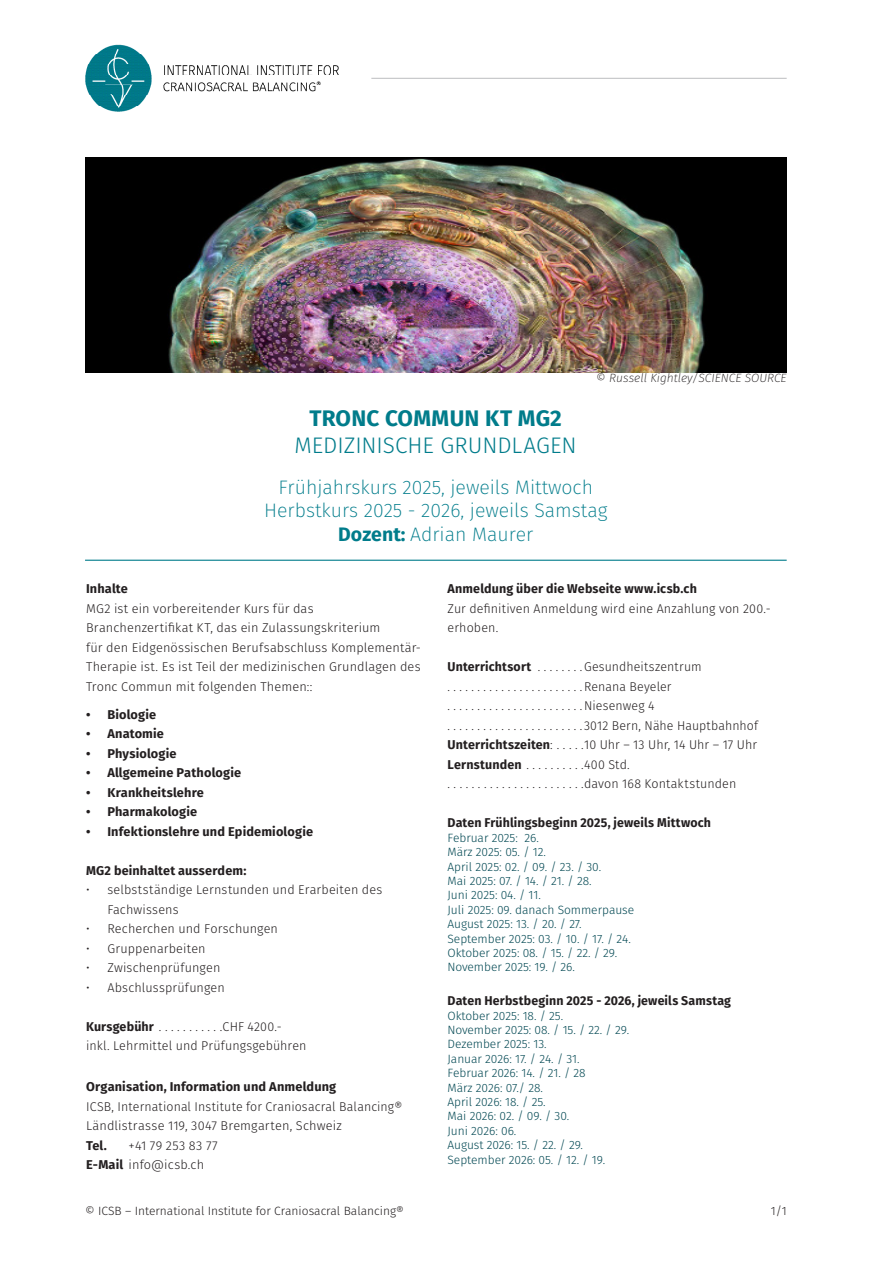
<style>
.page{position:relative;width:893px;height:1263px;background:#fff}
.page>*{position:absolute;margin:0;border:0;box-sizing:border-box;transform-origin:0 0}
.t1{font:300 22.5px "Fira Sans";letter-spacing:-.005em;color:#007c8b}
.t2{font:700 22.5px "Fira Sans";letter-spacing:.01em;color:#007c8b}
.t3{font:200 19.5px/23.4px "Fira Sans";color:#007c8b;text-align:center}
._1_1_1__Untertitel{font:300 12.75px/19.5px "Fira Sans";letter-spacing:.01em;color:#231f20}
.Grundtext{font:300 12.75px/19.5px "Fira Sans";letter-spacing:.01em;color:#231f20}
.Grundtext-2{font:700 12.75px "Fira Sans";letter-spacing:.01em;color:#231f20}
.Aufzählung_Punkte{font:700 12.75px "Fira Sans";letter-spacing:.01em;color:#231f20}
.Grundtext-3{font:300 12px "Fira Sans";letter-spacing:-.005em;color:#004752}
.t4{font:300 12px "Fira Sans";color:#231f20}
._1_1_1__Untertitel_nummeriert{font:italic 200 12px "Fira Sans";color:#231f20}
.s1{font-weight:700}
.s2{font-weight:300}
</style>
<div class="page">
<img style="left:85px;top:44px;width:254px;height:68px">
<hr style="left:371px;top:78px;width:416px;height:1px;background:#bcbdc0">
<hr style="left:85px;top:560px;width:702px;height:1px;background:#007c8b">
<img style="left:85px;top:157px;width:702px;height:215px">
<p class="_1_1_1__Untertitel_nummeriert" style="left:596px;top:370px;width:192px">© Russell Kightley/SCIENCE SOURCE</p>
<p class="t2" style="left:309px;top:399px;width:254px">TRONC COMMUN KT MG2</p>
<p class="t1" style="left:294px;top:429px;width:284px">MEDIZINISCHE GRUNDLAGEN</p>
<p class="t3" style="left:264px;top:475px;width:345px">Frühjahrskurs 2025, jeweils Mittwoch<br>Herbstkurs 2025 - 2026, jeweils Samstag<br><span class="s1">Dozent:</span> Adrian Maurer</p>
<p class="_1_1_1__Untertitel" style="left:86px;top:579px;width:336px"><span class="s1">Inhalte<br></span>MG2 ist ein vorbereitender Kurs für das Branchenzertifikat KT, das ein Zulassungskriterium<br>für den Eidgenössischen Berufsabschluss Komplementär-Therapie ist. Es ist Teil der medizinischen Grundlagen des Tronc Commun mit folgenden Themen::</p>
<p class="Grundtext-2" style="left:86px;top:704px;width:72px">• Biologie</p>
<p class="Grundtext-2" style="left:86px;top:723px;width:79px">• Anatomie</p>
<p class="Grundtext-2" style="left:86px;top:743px;width:92px">• Physiologie</p>
<p class="Grundtext-2" style="left:86px;top:762px;width:157px">• Allgemeine Pathologie</p>
<p class="Grundtext-2" style="left:86px;top:782px;width:119px">• Krankheitslehre</p>
<p class="Grundtext-2" style="left:86px;top:801px;width:113px">• Pharmakologie</p>
<p class="Grundtext-2" style="left:86px;top:821px;width:228px">• Infektionslehre und Epidemiologie</p>
<p class="Aufzählung_Punkte" style="left:86px;top:860px;width:162px">MG2 beinhaltet ausserdem:</p>
<p class="_1_1_1__Untertitel" style="left:107px;top:880px;width:276px;text-indent:-21px">• selbstständige Lernstunden und Erarbeiten des<br>Fachwissens</p>
<p class="_1_1_1__Untertitel" style="left:86px;top:919px;width:193px">• Recherchen und Forschungen</p>
<p class="_1_1_1__Untertitel" style="left:86px;top:938px;width:121px">• Gruppenarbeiten</p>
<p class="_1_1_1__Untertitel" style="left:86px;top:958px;width:136px">• Zwischenprüfungen</p>
<p class="_1_1_1__Untertitel" style="left:86px;top:977px;width:140px">• Abschlussprüfungen</p>
<p class="Grundtext" style="left:86px;top:1016px;width:74px"><span class="s1">Kursgebühr</span>...........</p>
<p class="Grundtext" style="left:86px;top:1016px;width:222px;text-indent:136px">CHF 4200.- inkl. Lehrmittel und Prüfungsgebühren</p>
<p class="_1_1_1__Untertitel" style="left:86px;top:1077px;width:318px"><span class="s1">Organisation, Information und Anmeldung<br></span>ICSB, International Institute for Craniosacral Balancing® Ländlistrasse 119, 3047 Bremgarten, Schweiz<br><span class="s1">Tel.</span></p>
<p class="_1_1_1__Untertitel" style="left:86px;top:1135px;width:133px;text-indent:43px">+41 79 253 83 77<br><span class="s1">E-Mail</span> info@icsb.ch</p>
<p class="Grundtext-2" style="left:448px;top:578px;width:251px">Anmeldung über die Webseite www.icsb.ch</p>
<p class="Grundtext" style="left:448px;top:598px;width:325px">Zur definitiven Anmeldung wird eine Anzahlung von 200.- erhoben.</p>
<p class="Grundtext-2" style="left:448px;top:656px;width:91px">Unterrichtsort <span class="s2">........</span></p>
<p class="Grundtext" style="left:584px;top:657px;width:119px">Gesundheitszentrum</p>
<p class="Grundtext" style="left:448px;top:676px;width:226px">. . . . . . . . . . . . . . . . . . . . . . .Renana Beyeler</p>
<p class="Grundtext" style="left:448px;top:696px;width:209px">. . . . . . . . . . . . . . . . . . . . . . .Niesenweg 4</p>
<p class="Grundtext" style="left:448px;top:715px;width:312px">. . . . . . . . . . . . . . . . . . . . . . . 3012 Bern, Nähe Hauptbahnhof</p>
<p class="Grundtext-2" style="left:448px;top:734px;width:110px">Unterrichtszeiten<span class="s2">:.....</span></p>
<p class="Grundtext" style="left:584px;top:735px;width:174px">10 Uhr – 13 Uhr, 14 Uhr – 17 Uhr</p>
<p class="Grundtext-2" style="left:448px;top:754px;width:80px">Lernstunden<span class="s2">..........</span></p>
<p class="Grundtext" style="left:584px;top:754px;width:47px">400 Std.</p>
<p class="Grundtext" style="left:448px;top:774px;width:290px">. . . . . . . . . . . . . . . . . . . . . . .davon 168 Kontaktstunden</p>
<p class="Grundtext-2" style="left:448px;top:812px;width:265px">Daten Frühlingsbeginn 2025, jeweils Mittwoch</p>
<p class="Grundtext-3" style="left:448px;top:829px;width:93px">Februar 2025: 26.</p>
<p class="Grundtext-3" style="left:448px;top:843px;width:100px">März 2025: 05. / 12.</p>
<p class="Grundtext-3" style="left:448px;top:858px;width:155px">April 2025: 02. / 09. / 23. / 30.</p>
<p class="Grundtext-3" style="left:448px;top:872px;width:146px">Mai 2025: 07. / 14. / 21. / 28.</p>
<p class="Grundtext-3" style="left:448px;top:887px;width:95px">Juni 2025: 04. / 11.</p>
<p class="Grundtext-3" style="left:448px;top:901px;width:188px">Juli 2025: 09. danach Sommerpause</p>
<p class="Grundtext-3" style="left:448px;top:915px;width:136px">August 2025: 13. / 20. / 27.</p>
<p class="Grundtext-3" style="left:448px;top:930px;width:185px">September 2025: 03. / 10. / 17. / 24.</p>
<p class="Grundtext-3" style="left:448px;top:944px;width:171px">Oktober 2025: 08. / 15. / 22. / 29.</p>
<p class="Grundtext-3" style="left:448px;top:959px;width:129px">November 2025: 19. / 26.</p>
<p class="Grundtext-2" style="left:448px;top:990px;width:285px">Daten Herbstbeginn 2025 - 2026, jeweils Samstag</p>
<p class="Grundtext-3" style="left:448px;top:1007px;width:117px">Oktober 2025: 18. / 25.</p>
<p class="Grundtext-3" style="left:448px;top:1021px;width:183px">November 2025: 08. / 15. / 22. / 29.</p>
<p class="Grundtext-3" style="left:448px;top:1036px;width:101px">Dezember 2025: 13.</p>
<p class="Grundtext-3" style="left:448px;top:1050px;width:134px">Januar 2026: 17. / 24. / 31.</p>
<p class="Grundtext-3" style="left:448px;top:1064px;width:140px">Februar 2026: 14. / 21. / 28</p>
<p class="Grundtext-3" style="left:448px;top:1079px;width:97px">März 2026: 07./ 28.</p>
<p class="Grundtext-3" style="left:448px;top:1093px;width:100px">April 2026: 18. / 25.</p>
<p class="Grundtext-3" style="left:448px;top:1108px;width:123px">Mai 2026: 02. / 09. / 30.</p>
<p class="Grundtext-3" style="left:448px;top:1122px;width:70px">Juni 2026: 06.</p>
<p class="Grundtext-3" style="left:448px;top:1136px;width:137px">August 2026: 15. / 22. / 29.</p>
<p class="Grundtext-3" style="left:448px;top:1151px;width:159px">September 2026: 05. / 12. / 19.</p>
<p class="t4" style="left:85px;top:1202px;width:320px">© ICSB – International Institute for Craniosacral Balancing®</p>
<p class="t4" style="left:771px;top:1202px;width:17px">1/1</p>
</div>
